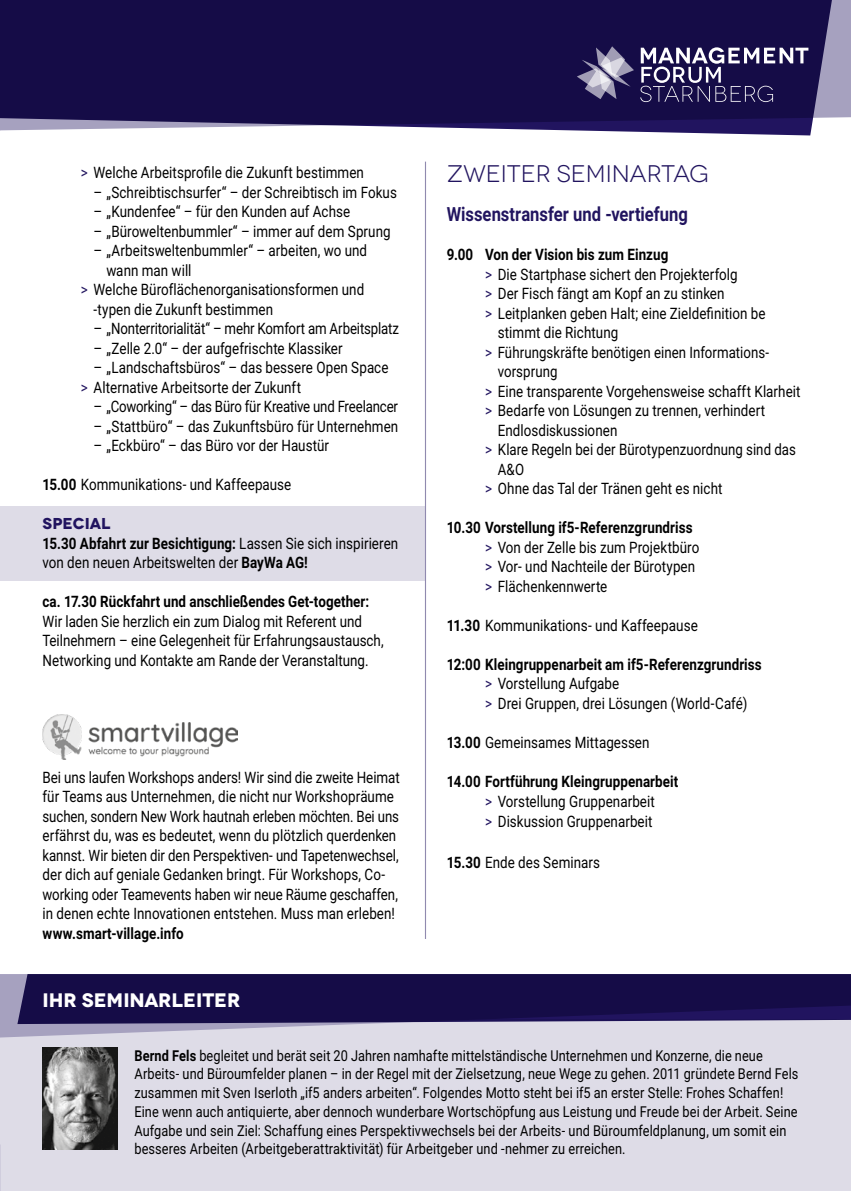
<style>
.page{position:relative;width:851px;height:1191px;background:#fff}
.page>*{position:absolute;margin:0;border:0;box-sizing:border-box;transform-origin:0 0}
.t1{font:24px "Novecentowide";color:#21145f}
.t2{font:700 19.5px "Roboto";color:#21145f;scale:.85 1}
.t3{font:700 19.5px "Novecentowide";color:#fff}
.t4{font:15.75px/19.5px "Roboto";letter-spacing:.005em;color:#000;scale:.85 1}
.t5{font:15.75px/19.5px "Roboto";letter-spacing:.005em;color:#000;scale:.86 1}
.t6{font:700 15.75px "Roboto";letter-spacing:.005em;color:#000;scale:.85 1}
.t7{font:15.75px "Roboto";letter-spacing:.005em;color:#000;scale:.84 1}
.t8{font:700 15.75px "Novecentowide";color:#21145f}
.t9{font:15px/18.8px "Roboto";letter-spacing:.01em;color:#000;scale:.85 1}
.s1{color:#21145f}
.s2{font-weight:700}
</style>
<div class="page">
<div style="left:0;top:506px;width:425px;height:75px;background:#dedce7"></div>
<div style="left:0;top:1019px;width:850px;height:172px;background:#dedce7"></div>
<svg style="left:0;top:974px;width:356px;height:63px;fill:#a6a1bf"></svg>
<svg style="left:17px;top:974px;width:833px;height:50px;background:#1e154f"></svg>
<img style="left:43px;top:1047px;width:74px;height:102px">
<div style="left:833px;top:0;width:17px;height:118px;background:#a6a1bf"></div>
<svg style="left:0;top:0;width:833px;height:135px;background:#251d55"></svg>
<hr style="left:425px;top:162px;width:1px;height:777px;background:#908aaf">
<svg style="left:0;top:1154px;width:1px;height:37px"></svg>
<svg style="left:640px;top:47px;width:168px;height:55px;background:#48416f"></svg>
<svg style="left:576px;top:46px;width:58px;height:53px;background:#5f5881"></svg>
<img style="left:43px;top:714px;width:194px;height:45px">
<p class="t4" style="left:81px;top:162px;width:334px"><span class="s1">&gt;</span> Welche Arbeitsprofile die Zukunft bestimmen</p>
<p class="t5" style="left:94px;top:182px;width:354px">– „Schreibtischsurfer“ – der Schreibtisch im Fokus</p>
<p class="t5" style="left:94px;top:201px;width:300px">– „Kundenfee“ – für den Kunden auf Achse</p>
<p class="t5" style="left:94px;top:221px;width:347px">– „Büroweltenbummler“ – immer auf dem Sprung</p>
<p class="t5" style="left:94px;top:240px;width:319px">– „Arbeitsweltenbummler“ – arbeiten, wo und</p>
<p class="t4" style="left:106px;top:260px;width:102px">wann man will</p>
<p class="t4" style="left:81px;top:279px;width:335px"><span class="s1">&gt;</span> Welche Büroflächenorganisationsformen und</p>
<p class="t4" style="left:94px;top:299px;width:213px">-typen die Zukunft bestimmen</p>
<p class="t5" style="left:94px;top:318px;width:356px">– „Nonterritorialität“ – mehr Komfort am Arbeitsplatz</p>
<p class="t5" style="left:94px;top:338px;width:291px">– „Zelle 2.0“ – der aufgefrischte Klassiker</p>
<p class="t5" style="left:81px;top:357px;width:359px;text-indent:13px">– „Landschaftsbüros“ – das bessere Open Space <span class="s1">&gt;</span> Alternative Arbeitsorte der Zukunft</p>
<p class="t5" style="left:94px;top:396px;width:355px">– „Coworking“ – das Büro für Kreative und Freelancer</p>
<p class="t5" style="left:94px;top:416px;width:356px">– „Stattbüro“ – das Zukunftsbüro für Unternehmen</p>
<p class="t5" style="left:94px;top:435px;width:275px">– „Eckbüro“ – das Büro vor der Haustür</p>
<p class="t4" style="left:43px;top:474px;width:294px"><span class="s2">15.00</span> Kommunikations- und Kaffeepause</p>
<p class="t8" style="left:43px;top:514px;width:69px">SPECIAL</p>
<p class="t4" style="left:43px;top:533px;width:420px"><span class="s2">15.30 Abfahrt zur Besichtigung:</span> Lassen Sie sich inspirieren von den neuen Arbeitswelten der <span class="s2">BayWa AG!</span></p>
<p class="t6" style="left:43px;top:590px;width:386px">ca. 17.30 Rückfahrt und anschließendes Get-together:</p>
<p class="t4" style="left:43px;top:611px;width:403px">Wir laden Sie herzlich ein zum Dialog mit Referent und<br>Teilnehmern – eine Gelegenheit für Erfahrungsaustausch,<br>Networking und Kontakte am Rande der Veranstaltung.</p>
<p class="t4" style="left:43px;top:767px;width:421px">Bei uns laufen Workshops anders! Wir sind die zweite Heimat für Teams aus Unternehmen, die nicht nur Workshopräume suchen, sondern New Work hautnah erleben möchten. Bei uns erfährst du, was es bedeutet, wenn du plötzlich querdenken kannst. Wir bieten dir den Perspektiven- und Tapetenwechsel, der dich auf geniale Gedanken bringt. Für Workshops, Co&shy;working oder Teamevents haben wir neue Räume geschaffen, in denen echte Innovationen entstehen. Muss man erleben!</p>
<p class="t6" style="left:43px;top:922px;width:167px">www.smart-village.info</p>
<p class="t3" style="left:43px;top:988px;width:199px">IHR SEMINARLEITER</p>
<h1 class="t1" style="left:446px;top:160px;width:263px">ZWEITER SEMINARTAG</h1>
<p class="t2" style="left:446px;top:200px;width:285px">Wissenstransfer und -vertiefung</p>
<p class="t6" style="left:446px;top:243px;width:262px">9.00 Von der Vision bis zum Einzug</p>
<p class="t4" style="left:485px;top:264px;width:299px"><span class="s1">&gt;</span> Die Startphase sichert den Projekterfolg</p>
<p class="t4" style="left:485px;top:283px;width:283px"><span class="s1">&gt;</span> Der Fisch fängt am Kopf an zu stinken</p>
<p class="t4" style="left:485px;top:303px;width:331px"><span class="s1">&gt;</span> Leitplanken geben Halt; eine Zieldefinition be</p>
<p class="t4" style="left:497px;top:322px;width:143px">stimmt die Richtung</p>
<p class="t7" style="left:485px;top:341px;width:340px"><span class="s1">&gt;</span> Führungskräfte benötigen einen Informations-</p>
<p class="t7" style="left:497px;top:360px;width:73px">vorsprung</p>
<p class="t4" style="left:485px;top:381px;width:373px"><span class="s1">&gt;</span> Eine transparente Vorgehensweise schafft Klarheit</p>
<p class="t4" style="left:485px;top:400px;width:331px"><span class="s1">&gt;</span> Bedarfe von Lösungen zu trennen, verhindert</p>
<p class="t4" style="left:497px;top:420px;width:142px">Endlosdiskussionen</p>
<p class="t7" style="left:485px;top:438px;width:371px"><span class="s1">&gt;</span> Klare Regeln bei der Bürotypenzuordnung sind das</p>
<p class="t7" style="left:497px;top:458px;width:33px">A&amp;O</p>
<p class="t4" style="left:485px;top:478px;width:281px"><span class="s1">&gt;</span> Ohne das Tal der Tränen geht es nicht</p>
<p class="t4" style="left:485px;top:517px;width:253px;text-indent:-38px"><span class="s2">10.30 Vorstellung if5-Referenzgrundriss </span><span class="s1">&gt;</span> Von der Zelle bis zum Projektbüro <span class="s1">&gt;</span> Vor- und Nachteile der Bürotypen <span class="s1">&gt;</span> Flächenkennwerte</p>
<p class="t5" style="left:446px;top:615px;width:293px"><span class="s2">11.30</span> Kommunikations- und Kaffeepause</p>
<p class="t4" style="left:485px;top:654px;width:327px;text-indent:-38px"><span class="s2">12:00 Kleingruppenarbeit am if5-Referenzgrundriss </span><span class="s1">&gt;</span> Vorstellung Aufgabe<br><span class="s1">&gt;</span> Drei Gruppen, drei Lösungen (World-Café)</p>
<p class="t4" style="left:446px;top:732px;width:240px"><span class="s2">13.00</span> Gemeinsames Mittagessen</p>
<p class="t4" style="left:485px;top:770px;width:229px;line-height:20.2px;text-indent:-38px"><span class="s2">14.00 Fortführung Kleingruppenarbeit </span><span class="s1">&gt;</span> Vorstellung Gruppenarbeit<br><span class="s1">&gt;</span> Diskussion Gruppenarbeit</p>
<p class="t4" style="left:446px;top:852px;width:182px"><span class="s2">15.30</span> Ende des Seminars</p>
<p class="t9" style="left:134px;top:1045px;width:782px"><span class="s2">Bernd Fels</span> begleitet und berät seit 20 Jahren namhafte mittelständische Unternehmen und Konzerne, die neue Arbeits- und Büroumfelder planen – in der Regel mit der Zielsetzung, neue Wege zu gehen. 2011 gründete Bernd Fels zusammen mit Sven Iserloth „if5 anders arbeiten“. Folgendes Motto steht bei if5 an erster Stelle: Frohes Schaffen!<br>Eine wenn auch antiquierte, aber dennoch wunderbare Wortschöpfung aus Leistung und Freude bei der Arbeit. Seine Aufgabe und sein Ziel: Schaffung eines Perspektivwechsels bei der Arbeits- und Büroumfeldplanung, um somit ein besseres Arbeiten (Arbeitgeberattraktivität) für Arbeitgeber und -nehmer zu erreichen.</p>
</div>
